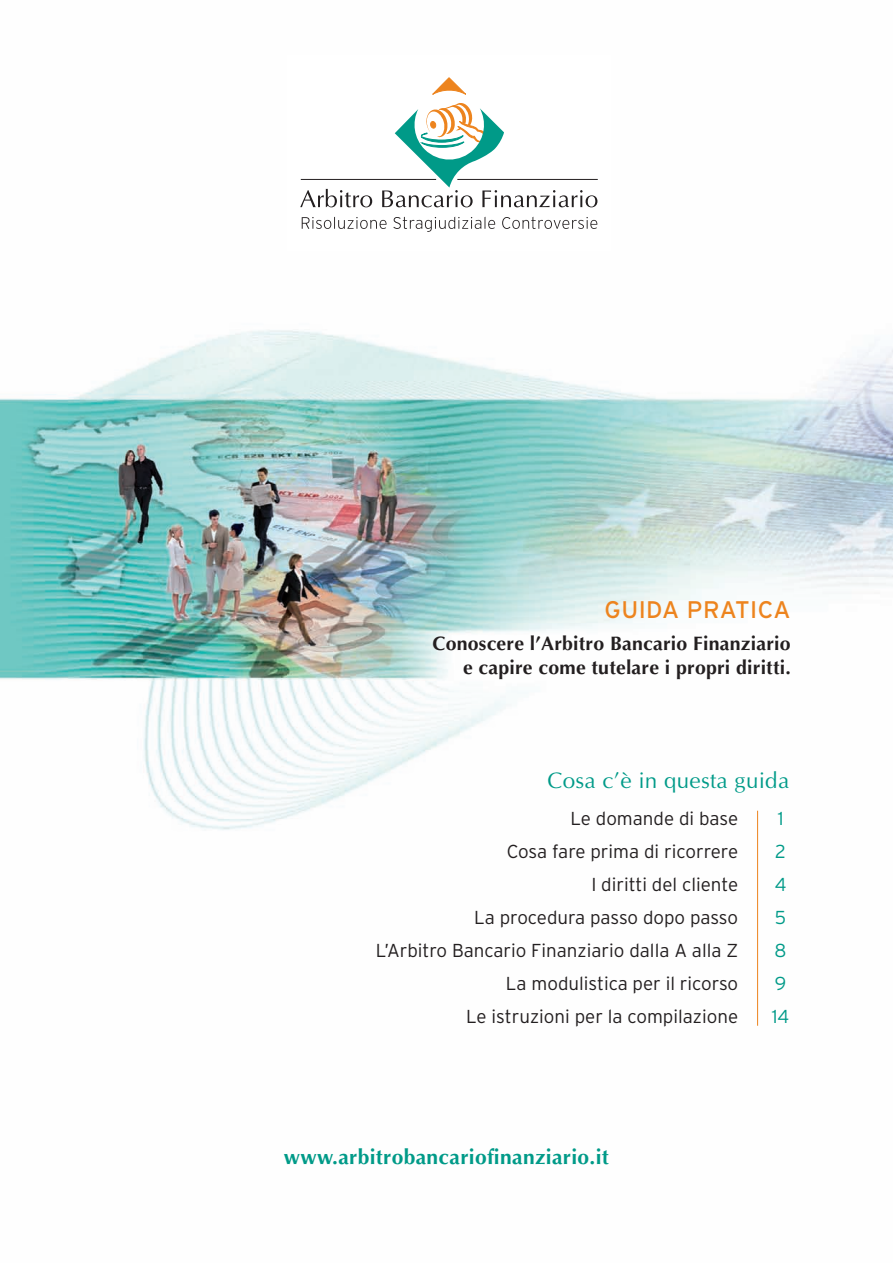
<style>
.page{position:relative;width:893px;height:1263px;background:#fff}
.page>*{position:absolute;margin:0;border:0;box-sizing:border-box;transform-origin:0 0}
.t1{font:24px "Interstate";letter-spacing:.02em;color:#ed841e}
.t2{font:22.5px "Optima";letter-spacing:.01em;color:#009a88}
.t3{font:700 21px "Optima";letter-spacing:.015em;color:#009a88}
.t4{font:700 19.5px/24px "Optima";letter-spacing:.01em;color:#231f20;text-align:right}
.t5{font:300 18.75px/33px "Interstate";color:#231f20;text-align:right}
.t6{font:300 18.75px/33px "Interstate";color:#009a88;text-align:center}
</style>
<div class="page">
<img style="left:0;top:330px;width:892px;height:696px">
<hr style="left:301px;top:179px;width:135px;height:1px;background:#231f20">
<hr style="left:457px;top:179px;width:141px;height:1px;background:#231f20">
<svg style="left:300px;top:189px;width:72px;height:18px"></svg>
<svg style="left:302px;top:217px;width:84px;height:12px"></svg>
<svg style="left:393px;top:217px;width:102px;height:15px"></svg>
<svg style="left:502px;top:217px;width:95px;height:12px"></svg>
<svg style="left:382px;top:77px;width:215px;height:130px"></svg>
<hr style="left:757px;top:811px;width:1px;height:215px;background:#ed841e">
<p class="t1" style="left:604px;top:601px;width:188px">GUIDA PRATICA</p>
<p class="t4" style="left:432px;top:633px;width:360px">Conoscere l’Arbitro Bancario Finanziario e capire come tutelare i propri diritti.</p>
<p class="t2" style="left:547px;top:771px;width:243px">Cosa c’è in questa guida</p>
<p class="t5" style="left:376px;top:804px;width:364px">Le domande di base<br>Cosa fare prima di ricorrere<br>I diritti del cliente<br>La procedura passo dopo passo<br>L’Arbitro Bancario Finanziario dalla A alla Z<br>La modulistica per il ricorso<br>Le istruzioni per la compilazione</p>
<p class="t6" style="left:772px;top:804px;width:19px">1<br>2<br>4<br>5<br>8<br>9<br>14</p>
<p class="t3" style="left:284px;top:1148px;width:327px">www.arbitrobancariofinanziario.it</p>
</div>
